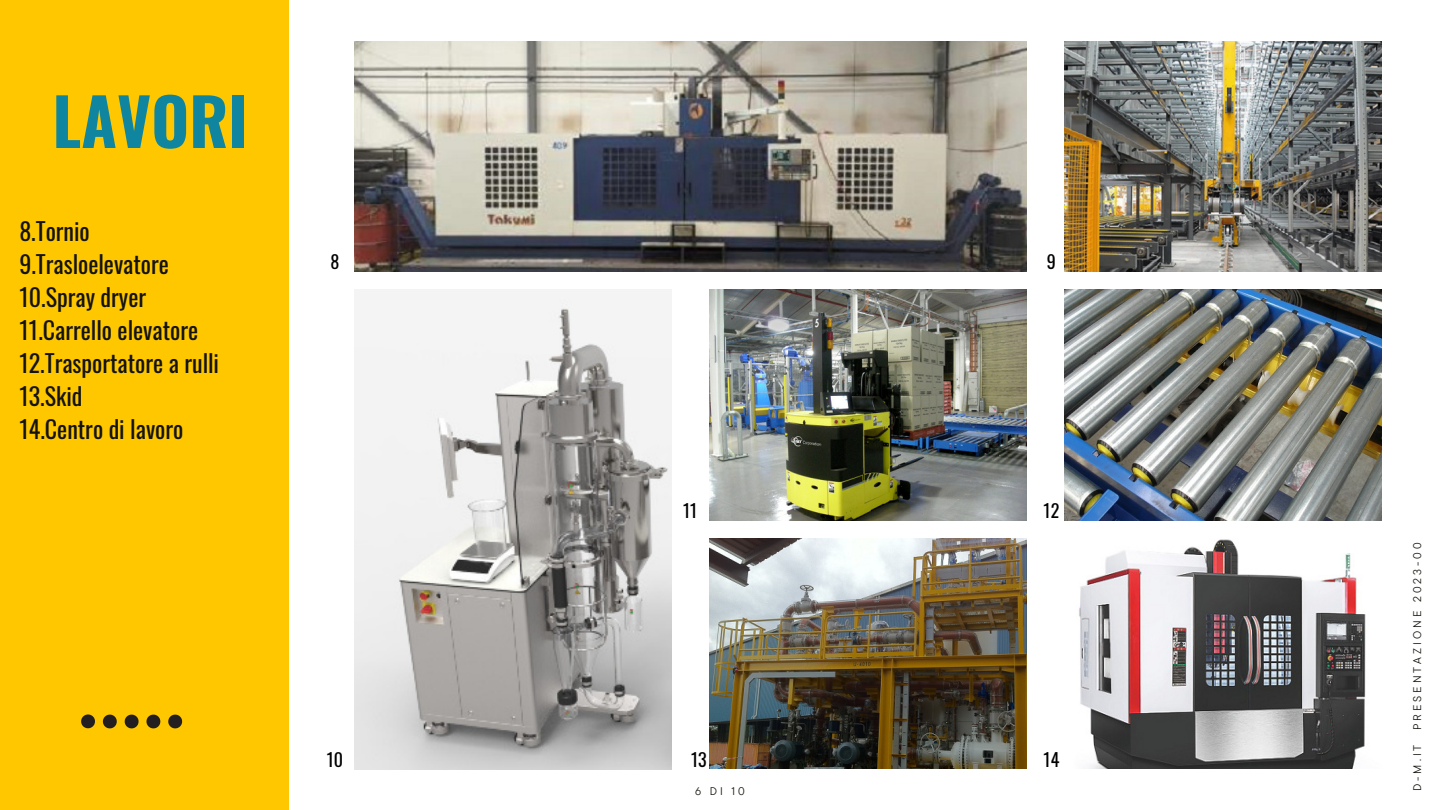
<style>
.page{position:relative;width:1440px;height:810px;background:#fff}
.page>*{position:absolute;margin:0;border:0;box-sizing:border-box;transform-origin:0 0}
.t1{font:700 65px "Oswald";color:#0f859f}
.t2{font:24px/33px "Oswald";color:#14130d}
.t3{font:18px "Oswald";color:#000}
.t4{font:11.1px "TT Commons Pro";letter-spacing:.27em;color:#14130d}
</style>
<div class="page">
<img style="left:354px;top:41px;width:672px;height:230px">
<div style="left:0;top:0;width:288px;height:810px;background:#ffc700"></div>
<svg style="left:81px;top:714px;width:14px;height:14px"></svg>
<svg style="left:103px;top:715px;width:14px;height:13px"></svg>
<svg style="left:125px;top:715px;width:14px;height:13px"></svg>
<svg style="left:146px;top:715px;width:14px;height:13px"></svg>
<svg style="left:168px;top:715px;width:14px;height:13px"></svg>
<img style="left:1065px;top:41px;width:317px;height:230px">
<img style="left:1065px;top:290px;width:317px;height:230px">
<img style="left:354px;top:290px;width:317px;height:479px">
<img style="left:1079px;top:539px;width:287px;height:230px">
<img style="left:710px;top:538px;width:317px;height:231px">
<img style="left:710px;top:290px;width:317px;height:230px">
<h1 class="t1" style="left:52px;top:88px;width:197px">LAVORI</h1>
<p class="t2" style="left:19px;top:213px;width:201px">8.Tornio<br>9.Trasloelevatore<br>10.Spray dryer<br>11.Carrello elevatore<br>12.Trasportatore a rulli<br>13.Skid<br>14.Centro di lavoro</p>
<p class="t3" style="left:330px;top:246px;width:10px">8</p>
<p class="t3" style="left:1047px;top:246px;width:11px">9</p>
<p class="t3" style="left:683px;top:495px;width:16px">11</p>
<p class="t3" style="left:1044px;top:495px;width:17px">12</p>
<p class="t3" style="left:327px;top:743px;width:18px">10</p>
<p class="t3" style="left:691px;top:743px;width:17px">13</p>
<p class="t3" style="left:1044px;top:743px;width:17px">14</p>
<p class="t4" style="left:695px;top:783px;width:51px">6 DI 10</p>
<p class="t4" style="left:1409px;top:730px;width:189px;rotate:-90deg">PRESENTAZIONE 2023-00</p>
<p class="t4" style="left:1409px;top:791px;width:48px;rotate:-90deg">D-M.IT</p>
</div>
